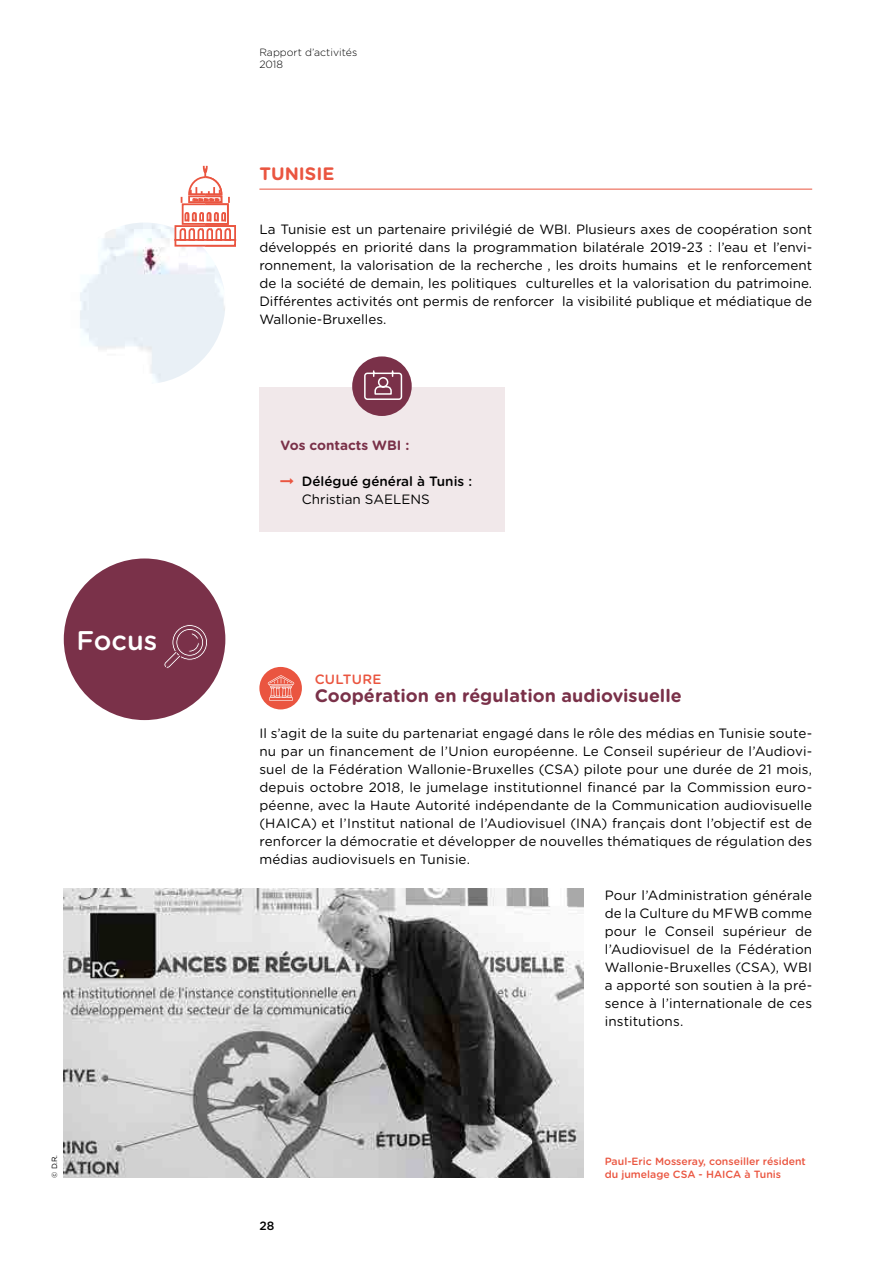
<style>
.page{position:relative;width:893px;height:1263px;background:#fff}
.page>*{position:absolute;margin:0;border:0;box-sizing:border-box;transform-origin:0 0}
.CHIFFRES_titre{font:500 27px "Gotham Rounded";color:#fff}
.texte_courant{font:700 18px "Gotham Rounded";color:#7a3149}
.CHIFFRES_titre-2{font:700 18px "Gotham Rounded";color:#ea5540}
.texte_courant-2{font:13.5px/18px "Gotham Rounded";color:#000;text-align:justify}
.texte_courant-3{font:500 13.5px "Gotham Rounded";color:#000}
.texte_courant-4{font:700 13.5px "Gotham Rounded";color:#7a3149}
.texte_courant-5{font:500 13.5px "Gotham Rounded";letter-spacing:.02em;color:#ea5540}
.t1{font:500 12px "Gotham Rounded";color:#000}
.t2{font:500 10.5px "Gotham Rounded";color:#ea5540}
.t3{font:300 10.5px/12.6px "Gotham Rounded";color:#000}
.t4{font:7.5px "Gotham Rounded";color:#000}
</style>
<div class="page">
<img style="left:64px;top:889px;width:519px;height:289px">
<hr style="left:259px;top:189px;width:553px;height:1px;background:#ea5540">
<div style="left:259px;top:387px;width:245px;height:144px;background:#f1e8ea"></div>
<img style="left:64px;top:223px;width:161px;height:161px;border-radius:81px">
<div style="left:352px;top:356px;width:60px;height:60px;background:#7a3149;border-radius:50%"></div>
<svg style="left:364px;top:370px;width:39px;height:30px"></svg>
<div style="left:64px;top:558px;width:161px;height:162px;background:#7a3149;border-radius:50%"></div>
<svg style="left:164px;top:624px;width:44px;height:45px"></svg>
<div style="left:259px;top:667px;width:43px;height:42px;background:#ea5540;border-radius:50%"></div>
<svg style="left:268px;top:675px;width:26px;height:25px"></svg>
<div style="left:182px;top:203px;width:47px;height:22px;background:#fff;border:2px solid #ea5540"></div>
<div style="left:204px;top:203px;width:25px;height:22px;background:#fff;border:2px solid #ea5540"></div>
<div style="left:175px;top:225px;width:61px;height:22px;background:#fff;border:2px solid #ea5540"></div>
<div style="left:204px;top:225px;width:32px;height:22px;background:#fff;border:2px solid #ea5540"></div>
<svg style="left:179px;top:211px;width:53px;height:31px"></svg>
<hr style="left:174px;top:239px;width:62px;height:2px;background:#ea5540">
<svg style="left:181px;top:165px;width:49px;height:38px"></svg>
<p class="CHIFFRES_titre" style="left:77px;top:624px;width:82px">Focus</p>
<p class="t4" style="left:50px;top:1178px;width:25px;rotate:-90deg">© D.R.</p>
<p class="t3" style="left:259px;top:46px;width:99px">Rapport d’activités<br>2018</p>
<p class="CHIFFRES_titre-2" style="left:259px;top:163px;width:77px">TUNISIE</p>
<p class="texte_courant-2" style="left:259px;top:220px;width:554px">La Tunisie est un partenaire privilégié de WBI. Plusieurs axes de coopération sont développés en priorité dans la programmation bilatérale 2019-23 : l’eau et l’envi&shy;ronnement, la valorisation de la recherche , les droits humains et le renforcement de la société de demain, les politiques culturelles et la valorisation du patrimoine.<br>Différentes activités ont permis de renforcer la visibilité publique et médiatique de Wallonie-Bruxelles.</p>
<p class="texte_courant-4" style="left:281px;top:437px;width:130px">Vos contacts WBI :</p>
<p class="texte_courant-3" style="left:302px;top:473px;width:172px">Délégué général à Tunis :</p>
<p class="texte_courant-2" style="left:302px;top:490px;width:129px">Christian SAELENS</p>
<p class="texte_courant-5" style="left:315px;top:671px;width:68px">CULTURE</p>
<p class="texte_courant" style="left:315px;top:685px;width:369px">Coopération en régulation audiovisuelle</p>
<p class="texte_courant-2" style="left:259px;top:724px;width:554px">Il s’agit de la suite du partenariat engagé dans le rôle des médias en Tunisie soute&shy;nu par un financement de l’Union européenne. Le Conseil supérieur de l’Audiovi&shy;suel de la Fédération Wallonie-Bruxelles (CSA) pilote pour une durée de 21 mois, depuis octobre 2018, le jumelage institutionnel financé par la Commission euro&shy;péenne, avec la Haute Autorité indépendante de la Communication audiovisuelle (HAICA) et l’Institut national de l’Audiovisuel (INA) français dont l’objectif est de renforcer la démocratie et développer de nouvelles thématiques de régulation des médias audiovisuels en Tunisie.</p>
<p class="texte_courant-2" style="left:605px;top:886px;width:209px">Pour l’Administration générale de la Culture du MFWB comme pour le Conseil supérieur de l’Audiovisuel de la Fédération Wallonie-Bruxelles (CSA), WBI a apporté son soutien à la pré&shy;sence à l’internationale de ces institutions.</p>
<p class="t2" style="left:605px;top:1155px;width:203px">Paul-Eric Mosseray, conseiller résident</p>
<p class="t1" style="left:259px;top:1218px;width:16px">28</p>
<p class="t2" style="left:605px;top:1168px;width:178px">du jumelage CSA - HAICA à Tunis</p>
</div>
